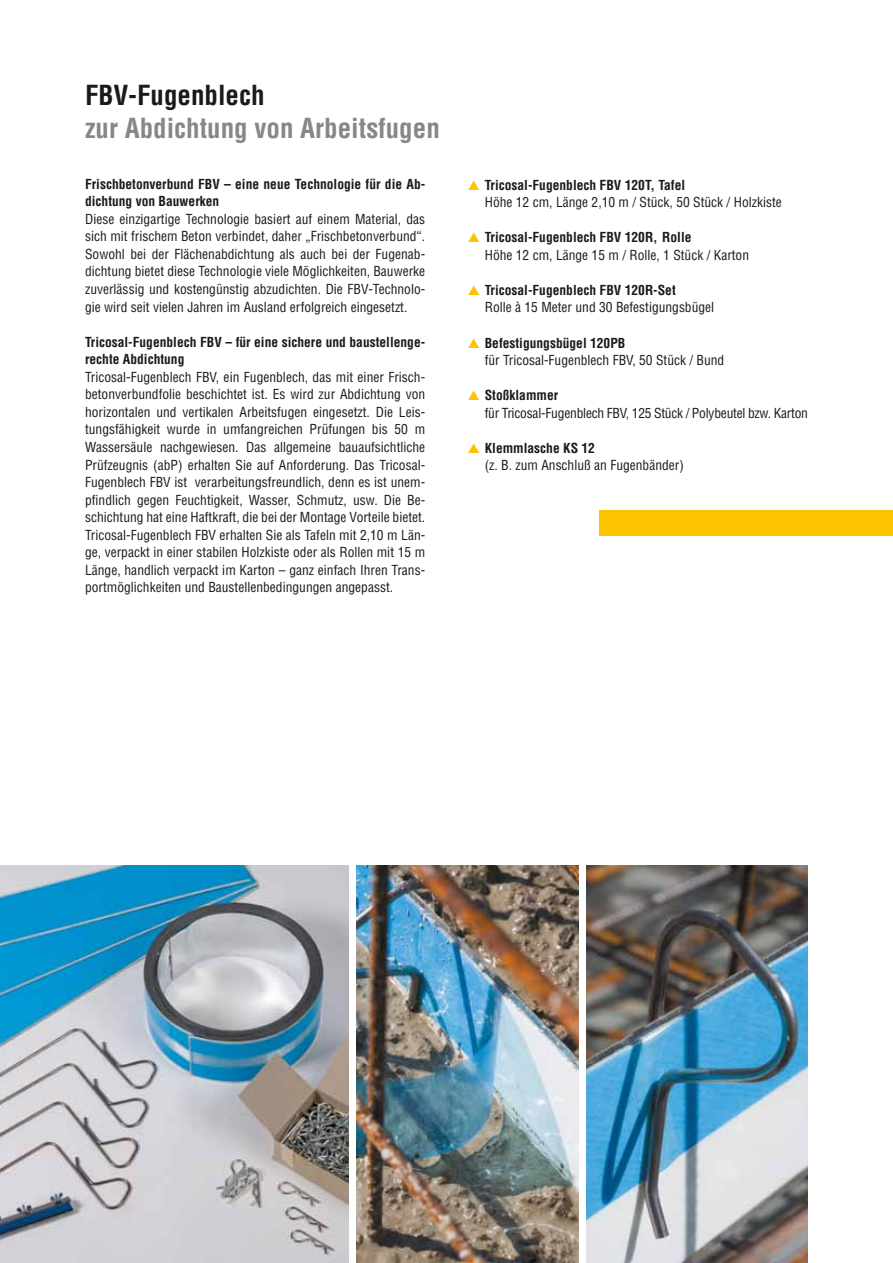
<style>
.page{position:relative;width:893px;height:1263px;background:#fff}
.page>*{position:absolute;margin:0;border:0;box-sizing:border-box;transform-origin:0 0}
.t1{font:700 condensed 27px "Helvetica LT Std";color:#878787}
.t2{font:700 condensed 27px "Helvetica LT Std";color:#1a1a18}
.t3{font:condensed 13.5px/17.5px "Helvetica LT Std";color:#1a1a18}
.t4{font:700 condensed 13.5px/17.5px "Helvetica LT Std";color:#1a1a18}
.s1{color:#fdc300}
.s2{font-weight:700}
</style>
<div class="page">
<div style="left:600px;top:510px;width:293px;height:26px;background:#fdc300"></div>
<img style="left:0;top:866px;width:349px;height:397px">
<img style="left:357px;top:866px;width:221px;height:397px">
<img style="left:586px;top:866px;width:222px;height:397px">
<h1 class="t2" style="left:85px;top:79px;width:181px">FBV-Fugenblech</h1>
<h1 class="t1" style="left:85px;top:111px;width:356px">zur Abdichtung von Arbeitsfugen</h1>
<p class="t4" style="left:85px;top:175px;width:342px">Frischbetonverbund FBV – eine neue Technologie für die Ab&shy;dichtung von Bauwerken</p>
<p class="t3" style="left:85px;top:210px;width:342px;text-align:justify">Diese einzigartige Technologie basiert auf einem Material, das sich mit frischem Beton verbindet, daher „Frischbetonverbund“.<br>Sowohl bei der Flächenabdichtung als auch bei der Fugenab&shy;dichtung bietet diese Technologie viele Möglichkeiten, Bauwerke zuverlässig und kostengünstig abzudichten. Die FBV-Technolo&shy;gie wird seit vielen Jahren im Ausland erfolgreich eingesetzt.</p>
<p class="t4" style="left:85px;top:333px;width:342px">Tricosal-Fugenblech FBV – für eine sichere und baustellenge&shy;rechte Abdichtung</p>
<p class="t3" style="left:85px;top:368px;width:342px;text-align:justify">Tricosal-Fugenblech FBV, ein Fugenblech, das mit einer Frisch&shy;betonverbundfolie beschichtet ist. Es wird zur Abdichtung von horizontalen und vertikalen Arbeitsfugen eingesetzt. Die Leis&shy;tungsfähigkeit wurde in umfangreichen Prüfungen bis 50 m Wassersäule nachgewiesen. Das allgemeine bauaufsichtliche Prüfzeugnis (abP) erhalten Sie auf Anforderung. Das Tricosal-Fugenblech FBV ist verarbeitungsfreundlich, denn es ist unem&shy;pfindlich gegen Feuchtigkeit, Wasser, Schmutz, usw. Die Be&shy;schichtung hat eine Haftkraft, die bei der Montage Vorteile bietet.<br>Tricosal-Fugenblech FBV erhalten Sie als Tafeln mit 2,10 m Län&shy;ge, verpackt in einer stabilen Holzkiste oder als Rollen mit 15 m Länge, handlich verpackt im Karton – ganz einfach Ihren Trans&shy;portmöglichkeiten und Baustellenbedingungen angepasst.</p>
<p class="t3" style="left:485px;top:176px;width:298px;text-indent:-17px"><span class="s1">▲</span> <span class="s2">Tricosal-Fugenblech FBV 120T, Tafel<br></span>Höhe 12 cm, Länge 2,10 m / Stück, 50 Stück / Holzkiste</p>
<p class="t3" style="left:485px;top:228px;width:266px;text-indent:-17px"><span class="s1">▲</span> <span class="s2">Tricosal-Fugenblech FBV 120R, Rolle<br></span>Höhe 12 cm, Länge 15 m / Rolle, 1 Stück / Karton</p>
<p class="t3" style="left:485px;top:281px;width:231px;text-indent:-17px"><span class="s1">▲</span> <span class="s2">Tricosal-Fugenblech FBV 120R-Set<br></span>Rolle à 15 Meter und 30 Befestigungsbügel</p>
<p class="t3" style="left:485px;top:334px;width:241px;text-indent:-17px"><span class="s1">▲</span> <span class="s2">Befestigungsbügel 120PB<br></span>für Tricosal-Fugenblech FBV, 50 Stück / Bund</p>
<p class="t3" style="left:485px;top:386px;width:325px;text-indent:-17px"><span class="s1">▲</span> <span class="s2">Stoßklammer<br></span>für Tricosal-Fugenblech FBV, 125 Stück / Polybeutel bzw. Karton</p>
<p class="t3" style="left:485px;top:439px;width:201px;text-indent:-17px"><span class="s1">▲</span> <span class="s2">Klemmlasche KS 12<br></span>(z. B. zum Anschluß an Fugenbänder)</p>
</div>
